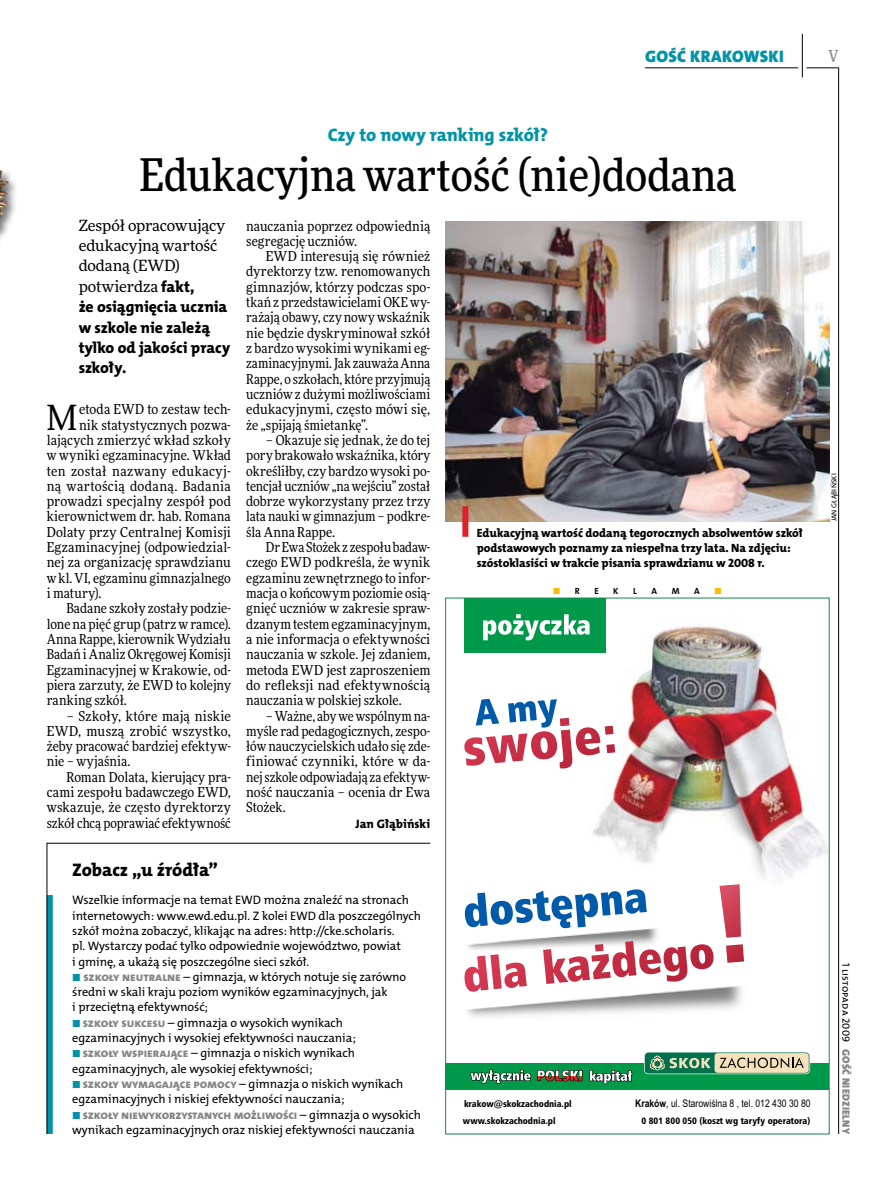
<style>
.page{position:relative;width:893px;height:1191px;background:#fff}
.page>*{position:absolute;margin:0;border:0;box-sizing:border-box;transform-origin:0 0}
.t1{font:500 45px "Freeday Narrow";color:#000}
.t2{font:34.8px "Freeday Narrow News";color:#000}
.t3{font:18.3px "The Mix HP8 Ex Bld";letter-spacing:-.01em;color:#0093aa}
.t4{font:18.3px "The Mix HP8 Ex Bld";letter-spacing:-.01em;color:#000}
.t5{font:16.65px "The Mix HP9 Blk";letter-spacing:.02em;color:#0093aa}
.t6{font:500 16.5px "Freeday Narrow";color:#858486;scale:.9 1}
.t7{font:15.75px/20.4px "The Mix HP8 Ex Bld";color:#000}
.t8{font:15.45px/20.4px "Freeday News";color:#000}
.t9{font:13.65px/15.3px "Freeday Narrow News";letter-spacing:.01em;color:#000;text-align:justify}
.t10{font:13.65px "Freeday Narrow News";letter-spacing:.03em;color:#000}
.t11{font:12.3px/15.3px "The Mix HP5 Plain";letter-spacing:-.005em;color:#000}
.t12{font:12.3px "The Mix HP8 Ex Bld";letter-spacing:-.01em;color:#858486}
.t13{font:12.3px "The Mix HP8 Ex Bld";letter-spacing:.005em;color:#000}
.t14{font:12px/15.3px "The Mix HP8 Ex Bld";letter-spacing:-.005em;color:#000}
.t15{font:10.5px "Arial Narrow";color:#000}
.t16{font:10.5px "The Mix HP9 Blk";letter-spacing:.025em;color:#858486}
.t17{font:10.5px "The Mix HP5 Plain";letter-spacing:.015em;color:#000}
.t18{font:9px "Humnst 777 Blk Cn PL";color:#000}
.t19{font:9px "The Mix HP7 Bld";color:#000}
.t20{font:9px "The Mix HP7 Bld";color:#f9be00}
.t21{font:7.2px "The Mix HP5 Plain";letter-spacing:.015em;color:#000}
.s1{font-family:"The Mix HP8 Ex Bld";font-size:15.75px}
.s2{color:#000}
.s3{font-family:"Freeday Narrow News";color:#0093aa}
.s4{font-family:"The Mix HP8 Ex Bld";color:#858486}
.s5{font-family:"The Mix HP5 Plain";color:#000}
.s6{font-weight:700}
</style>
<div class="page">
<hr style="left:806px;top:68px;width:33px;height:1px;background:#000">
<hr style="left:645px;top:68px;width:153px;height:1px;background:#000">
<hr style="left:838px;top:68px;width:1px;height:1066px;background:#000">
<hr style="left:802px;top:34px;width:1px;height:43px;background:#000">
<img style="left:0;top:170px;width:11px;height:70px">
<img style="left:446px;top:221px;width:383px;height:300px">
<div style="left:462px;top:506px;width:6px;height:31px;background:#df1f2a"></div>
<div style="left:446px;top:1063px;width:383px;height:26px;background:#009949"></div>
<svg style="left:470px;top:1069px;width:61px;height:14px"></svg>
<svg style="left:537px;top:1070px;width:46px;height:11px"></svg>
<svg style="left:589px;top:1070px;width:44px;height:14px"></svg>
<img style="left:570px;top:617px;width:257px;height:264px">
<img style="left:466px;top:992px;width:276px;height:25px">
<svg style="left:464px;top:884px;width:280px;height:108px"></svg>
<svg style="left:464px;top:699px;width:151px;height:69px"></svg>
<div style="left:465px;top:598px;width:141px;height:54px;background:#009949"></div>
<svg style="left:483px;top:614px;width:107px;height:26px"></svg>
<svg style="left:644px;top:1051px;width:166px;height:23px"></svg>
<div style="left:645px;top:1052px;width:164px;height:21px;background:#00704d;border-radius:4px"></div>
<div style="left:715px;top:1053px;width:94px;height:19px;background:#f5e2bc;border-radius:3px"></div>
<svg style="left:650px;top:1055px;width:61px;height:15px"></svg>
<svg style="left:719px;top:1057px;width:85px;height:11px"></svg>
<svg style="left:47px;top:843px;width:384px;height:291px"></svg>
<p class="t5" style="left:645px;top:46px;width:140px">GOŚĆ KRAKOWSKI</p>
<p class="t6" style="left:828px;top:46px;width:13px">V</p>
<h3 class="t3" style="left:328px;top:123px;width:222px">Czy to nowy ranking szkół?</h3>
<h1 class="t1" style="left:139px;top:147px;width:599px">Edukacyjna wartość (nie)dodana</h1>
<p class="t8" style="left:79px;top:215px;width:148px">Zespół opracowujący edukacyjną wartość dodaną (EWD) potwierdza <span class="s1">fakt,</span></p>
<p class="t7" style="left:79px;top:297px;width:153px">że osiągnięcia ucznia w szkole nie zależą tylko od jakości pracy szkoły.</p>
<p class="t9" style="left:246px;top:218px;width:186px">nauczania poprzez odpowiednią segregację uczniów.</p>
<p class="t9" style="left:246px;top:248px;width:186px;text-indent:20px">EWD interesują się również dyrektorzy tzw. renomowanych gimnazjów, którzy podczas spo&shy;tkań z przedstawicielami OKE wy&shy;rażają obawy, czy nowy wskaźnik nie będzie dyskryminował szkół z bardzo wysokimi wynikami eg&shy;zaminacyjnymi. Jak zauważa Anna Rappe, o szkołach, które przyjmują uczniów z dużymi możliwościami edukacyjnymi, często mówi się, że „spijają śmietankę”.</p>
<p class="t9" style="left:246px;top:432px;width:186px;text-indent:20px">– Okazuje się jednak, że do tej pory brakowało wskaźnika, który określiłby, czy bardzo wysoki po&shy;tencjał uczniów „na wejściu” został dobrze wykorzystany przez trzy lata nauki w gimnazjum – podkre&shy;śla Anna Rappe.</p>
<p class="t9" style="left:246px;top:539px;width:186px;text-indent:20px">DrEwa Stożek z zespołu badaw&shy;czego EWD podkreśla, że wynik egzaminu zewnętrznego to infor&shy;macja o końcowym poziomie osią&shy;gnięć uczniów w zakresie spraw&shy;dzanym testem egzaminacyjnym, a nie informacja o efektywności nauczania w szkole. Jej zdaniem, metoda EWD jest zaproszeniem do refleksji nad efektywnością nauczania w polskiej szkole.</p>
<p class="t9" style="left:246px;top:708px;width:186px;text-indent:20px">– Ważne, aby we wspólnym na&shy;myśle rad pedagogicznych, zespo&shy;łów nauczycielskich udało się zde&shy;finiować czynniki, które w da&shy;nej szkole odpowiadają za efektyw&shy;ność nauczania – ocenia dr Ewa Stożek.</p>
<p class="t13" style="left:356px;top:815px;width:76px">Jan Głąbiński</p>
<h2 class="t2" style="left:47px;top:396px;width:32px">M</h2>
<p class="t9" style="left:79px;top:401px;width:153px">etoda EWD to zestaw tech-</p>
<p class="t9" style="left:79px;top:417px;width:153px">nik statystycznych pozwa-</p>
<p class="t9" style="left:47px;top:432px;width:186px">lających zmierzyć wkład szkoły</p>
<p class="t9" style="left:47px;top:447px;width:186px">w wyniki egzaminacyjne. Wkład</p>
<p class="t10" style="left:47px;top:462px;width:186px">ten został nazwany edukacyj-</p>
<p class="t9" style="left:47px;top:478px;width:186px">ną wartością dodaną. Badania</p>
<p class="t9" style="left:47px;top:493px;width:186px">prowadzi specjalny zespół pod</p>
<p class="t9" style="left:47px;top:509px;width:186px">kierownictwem dr. hab. Romana</p>
<p class="t9" style="left:47px;top:524px;width:186px">Dolaty przy Centralnej Komisji</p>
<p class="t9" style="left:47px;top:539px;width:186px">Egzaminacyjnej (odpowiedzial-</p>
<p class="t9" style="left:47px;top:555px;width:186px">nej za organizację sprawdzianu</p>
<p class="t9" style="left:47px;top:570px;width:186px">w kl. VI, egzaminu gimnazjalnego</p>
<p class="t9" style="left:47px;top:585px;width:56px">i matury).</p>
<p class="t9" style="left:66px;top:600px;width:166px">Badane szkoły zostały podzie-</p>
<p class="t9" style="left:47px;top:616px;width:186px">lone na pięć grup (patrz w ramce).</p>
<p class="t9" style="left:47px;top:631px;width:186px">Anna Rappe, kierownik Wydziału</p>
<p class="t9" style="left:47px;top:646px;width:186px">Badań i Analiz Okręgowej Komisji</p>
<p class="t9" style="left:47px;top:662px;width:186px">Egzaminacyjnej w Krakowie, od-</p>
<p class="t9" style="left:47px;top:677px;width:186px">piera zarzuty, że EWD to kolejny</p>
<p class="t9" style="left:47px;top:692px;width:82px">ranking szkół.</p>
<p class="t9" style="left:47px;top:708px;width:186px;text-indent:20px">– Szkoły, które mają niskie EWD, muszą zrobić wszystko, żeby pracować bardziej efektyw&shy;nie – wyjaśnia.</p>
<p class="t9" style="left:47px;top:769px;width:186px;text-indent:20px">Roman Dolata, kierujący pra&shy;cami zespołu badawczego EWD, wskazuje, że często dyrektorzy szkół chcą poprawiać efektywność</p>
<p class="t14" style="left:477px;top:525px;width:328px">Edukacyjną wartość dodaną tegorocznych absolwentów szkół podstawowych poznamy za niespełna trzy lata. Na zdjęciu: szóstoklasiści w trakcie pisania sprawdzianu w 2008 r.</p>
<p class="t20" style="left:553px;top:585px;width:28px">■ <span class="s2">R</span></p>
<p class="t19" style="left:594px;top:585px;width:6px">E</p>
<p class="t19" style="left:613px;top:585px;width:6px">K</p>
<p class="t19" style="left:633px;top:585px;width:5px">L</p>
<p class="t19" style="left:651px;top:585px;width:18px">AMA</p>
<p class="t20" style="left:714px;top:585px;width:9px">■</p>
<h3 class="t4" style="left:72px;top:858px;width:147px">Zobacz „u źródła”</h3>
<p class="t11" style="left:72px;top:892px;width:350px">Wszelkie informacje na temat EWD można znaleźć na stronach internetowych: www.ewd.edu.pl. Z kolei EWD dla poszczególnych szkół można zobaczyć, klikając na adres: http://cke.scholaris.<br>pl. Wystarczy podać tylko odpowiednie województwo, powiat<br>i gminę, a ukażą się poszczególne sieci szkół.</p>
<p class="t11" style="left:72px;top:969px;width:336px"><span class="s3">•</span> <span class="s4">szkoły neutralne</span> – gimnazja, w których notuje się zarówno średni w skali kraju poziom wyników egzaminacyjnych, jak<br>i przeciętną efektywność;</p>
<p class="t11" style="left:72px;top:1015px;width:285px"><span class="s3">•</span> <span class="s4">szkoły sukcesu</span> – gimnazja o wysokich wynikach egzaminacyjnych i wysokiej efektywności nauczania;</p>
<p class="t11" style="left:72px;top:1045px;width:284px"><span class="s3">•</span> <span class="s4">szkoły wspierające</span> – gimnazja o niskich wynikach egzaminacyjnych, ale wysokiej efektywności;</p>
<p class="t11" style="left:72px;top:1076px;width:332px"><span class="s3">•</span> <span class="s4">szkoły wymagające pomocy</span> – gimnazja o niskich wynikach egzaminacyjnych i niskiej efektywności nauczania;</p>
<p class="t12" style="left:72px;top:1106px;width:350px"><span class="s3">•</span> szkoły niewykorzystanych możliwości <span class="s5">– gimnazja o wysokich</span></p>
<p class="t11" style="left:72px;top:1122px;width:344px">wynikach egzaminacyjnych oraz niskiej efektywności nauczania</p>
<p class="t18" style="left:464px;top:1097px;width:109px">krakow@skokzachodnia.pl</p>
<p class="t15" style="left:635px;top:1096px;width:177px"><span class="s6">Kraków</span>, ul. Starowiœlna 8 , tel. 012 430 30 80</p>
<p class="t18" style="left:641px;top:1115px;width:170px">0 801 800 050 (koszt wg taryfy operatora)</p>
<p class="t18" style="left:463px;top:1115px;width:94px">www.skokzachodnia.pl</p>
<p class="t21" style="left:829px;top:521px;width:50px;rotate:-90deg">Jan Głąbiński</p>
<p class="t17" style="left:853px;top:962px;width:81px;rotate:90deg">1 listopada 2009</p>
<p class="t16" style="left:853px;top:1049px;width:86px;rotate:90deg">GOŚĆ NIEDZIELNY</p>
</div>
